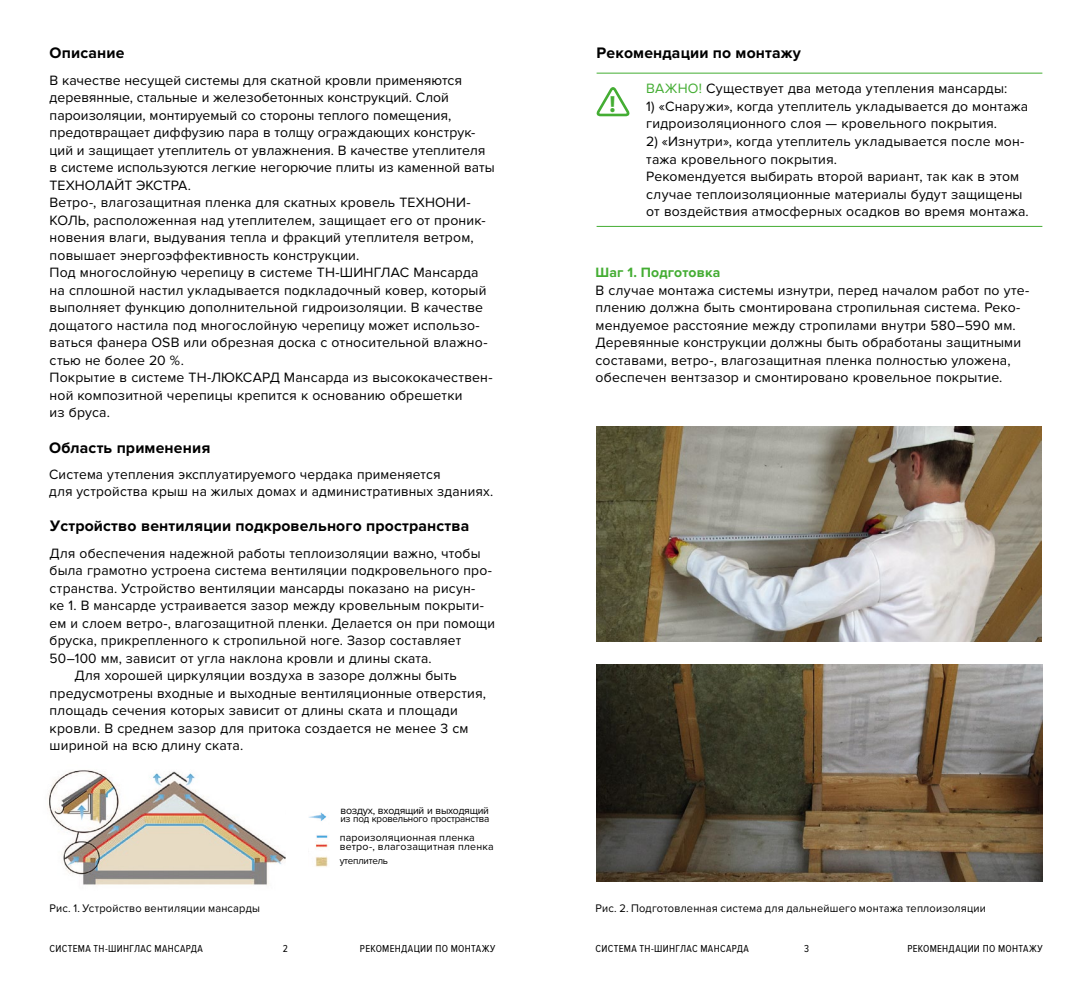
<style>
.page{position:relative;width:1092px;height:993px;background:#fff}
.page>*{position:absolute;margin:0;border:0;box-sizing:border-box;transform-origin:0 0}
.t1{font:700 23.45px "Myriad Pro";color:#44ad33}
.t2{font:700 15.75px "Proxima Nova";letter-spacing:.01em;color:#000}
.t3{font:14px/17.5px "Proxima Nova";letter-spacing:.01em;color:#000}
.t4{font:700 14px "Proxima Nova";letter-spacing:.01em;color:#44ad33}
.t5{font:11.38px "Proxima Nova";letter-spacing:.015em;color:#000}
.t6{font:10.5px "Proxima Nova Cond";letter-spacing:.03em;color:#000}
.t7{font:10.5px/8.8px "Proxima Nova";letter-spacing:.02em;color:#000}
.t8{font:10.5px "Proxima Nova";letter-spacing:-.025em;color:#000}
.t9{font:9.97px "Proxima Nova";letter-spacing:-.025em;color:#000}
.s1{font-size:10.85px}
.s2{font-size:10.15px}
.s3{color:#44ad33}
</style>
<div class="page">
<hr style="left:596px;top:73px;width:446px;height:1px;background:#44ad33">
<hr style="left:596px;top:226px;width:446px;height:1px;background:#44ad33">
<img style="left:48px;top:770px;width:237px;height:115px">
<img style="left:315px;top:856px;width:13px;height:11px">
<img style="left:316px;top:835px;width:12px;height:3px">
<img style="left:316px;top:843px;width:12px;height:5px">
<img style="left:309px;top:812px;width:18px;height:9px">
<img style="left:596px;top:426px;width:445px;height:215px">
<svg style="left:596px;top:87px;width:34px;height:30px"></svg>
<img style="left:596px;top:664px;width:446px;height:216px">
<p class="t2" style="left:50px;top:44px;width:76px">Описание</p>
<p class="t3" style="left:50px;top:71px;width:446px">В качестве несущей системы для скатной кровли применяются деревянные, стальные и железобетонных конструкций. Слой пароизоляции, монтируемый со стороны теплого помещения, предотвращает диффузию пара в толщу ограждающих конструк&shy;ций и защищает утеплитель от увлажнения. В качестве утеплителя в системе используются легкие негорючие плиты из каменной ваты ТЕХНОЛАЙТ ЭКСТРА.<br>Ветро-, влагозащитная пленка для скатных кровель ТЕХНОНИ-КОЛЬ, расположенная над утеплителем, защищает его от проник&shy;новения влаги, выдувания тепла и фракций утеплителя ветром, повышает энергоэффективность конструкции.<br>Под многослойную черепицу в системе ТН-ШИНГЛАС Мансарда на сплошной настил укладывается подкладочный ковер, который выполняет функцию дополнительной гидроизоляции. В качестве дощатого настила под многослойную черепицу может использо&shy;ваться фанера OSB или обрезная доска с относительной влажно&shy;стью не более 20 %.<br>Покрытие в системе ТН-ЛЮКСАРД Мансарда из высококачествен&shy;ной композитной черепицы крепится к основанию обрешетки<br>из бруса.</p>
<p class="t2" style="left:49px;top:438px;width:163px">Область применения</p>
<p class="t3" style="left:49px;top:465px;width:445px">Система утепления эксплуатируемого чердака применяется<br>для устройства крыш на жилых домах и административных зданиях.</p>
<p class="t2" style="left:50px;top:517px;width:421px">Устройство вентиляции подкровельного пространства</p>
<p class="t3" style="left:50px;top:544px;width:432px">Для обеспечения надежной работы теплоизоляции важно, чтобы</p>
<p class="t3" style="left:50px;top:561px;width:444px">была грамотно устроена система вентиляции подкровельного про-</p>
<p class="t3" style="left:50px;top:579px;width:427px">странства. Устройство вентиляции мансарды показано на рисун-</p>
<p class="t3" style="left:50px;top:596px;width:436px">ке 1. В мансарде устраивается зазор между кровельным покрыти-</p>
<p class="t3" style="left:50px;top:614px;width:447px">ем и слоем ветро-, влагозащитной пленки. Делается он при помощи</p>
<p class="t3" style="left:50px;top:631px;width:413px">бруска, прикрепленного к стропильной ноге. Зазор составляет</p>
<p class="t3" style="left:50px;top:649px;width:383px">50–100 мм, зависит от угла наклона кровли и длины ската.</p>
<p class="t3" style="left:74px;top:666px;width:384px">Для хорошей циркуляции воздуха в зазоре должны быть</p>
<p class="t3" style="left:50px;top:684px;width:438px">предусмотрены входные и выходные вентиляционные отверстия,</p>
<p class="t3" style="left:50px;top:701px;width:409px">площадь сечения которых зависит от длины ската и площади</p>
<p class="t3" style="left:50px;top:719px;width:420px">кровли. В среднем зазор для притока создается не менее 3 см</p>
<p class="t3" style="left:50px;top:736px;width:195px">шириной на всю длину ската.</p>
<p class="t8" style="left:340px;top:803px;width:150px"><span class="s1">воздух, в</span>ходящий и выходящий</p>
<p class="t9" style="left:340px;top:812px;width:150px">из под кровельного пространст<span class="s2">ва</span></p>
<p class="t7" style="left:339px;top:833px;width:155px">пароизоляционная пленка ветро-, влагозащитная пленка</p>
<p class="t9" style="left:339px;top:854px;width:50px">утеплитель</p>
<p class="t2" style="left:596px;top:44px;width:206px">Рекомендации по монтажу</p>
<p class="t3" style="left:646px;top:80px;width:362px"><span class="s3">ВАЖНО!</span> Существует два метода утепления мансарды:</p>
<p class="t3" style="left:646px;top:98px;width:383px">1) «Снаружи», когда утеплитель укладывается до монтажа гидроизоляционного слоя — кровельного покрытия.</p>
<p class="t3" style="left:646px;top:133px;width:384px">2) «Изнутри», когда утеплитель укладывается после мон&shy;тажа кровельного покрытия.<br>Рекомендуется выбирать второй вариант, так как в этом случае теплоизоляционные материалы будут защищены от воздействия атмосферных осадков во время монтажа.</p>
<h1 class="t1" style="left:609px;top:89px;width:8px">!</h1>
<p class="t4" style="left:595px;top:264px;width:126px">Шаг 1. Подготовка</p>
<p class="t3" style="left:595px;top:281px;width:435px">В случае монтажа системы изнутри, перед началом работ по уте&shy;плению должна быть смонтирована стропильная система. Реко&shy;мендуемое расстояние между стропилами внутри 580–590 мм.<br>Деревянные конструкции должны быть обработаны защитными составами, ветро-, влагозащитная пленка полностью уложена, обеспечен вентзазор и смонтировано кровельное покрытие.</p>
<p class="t5" style="left:595px;top:900px;width:391px">Рис. 2. Подготовленная система для дальнейшего монтажа теплоизоляции</p>
<p class="t6" style="left:595px;top:942px;width:155px">СИСТЕМА ТН-ШИНГЛАС МАНСАРДА</p>
<p class="t6" style="left:907px;top:942px;width:137px">РЕКОМЕНДАЦИИ ПО МОНТАЖУ</p>
<p class="t5" style="left:50px;top:901px;width:212px">Рис. 1. Устройство вентиляции мансарды</p>
<p class="t6" style="left:50px;top:942px;width:155px">СИСТЕМА ТН-ШИНГЛАС МАНСАРДА</p>
<p class="t6" style="left:283px;top:942px;width:7px">2</p>
<p class="t6" style="left:360px;top:942px;width:137px">РЕКОМЕНДАЦИИ ПО МОНТАЖУ</p>
<p class="t6" style="left:804px;top:942px;width:6px">3</p>
</div>
